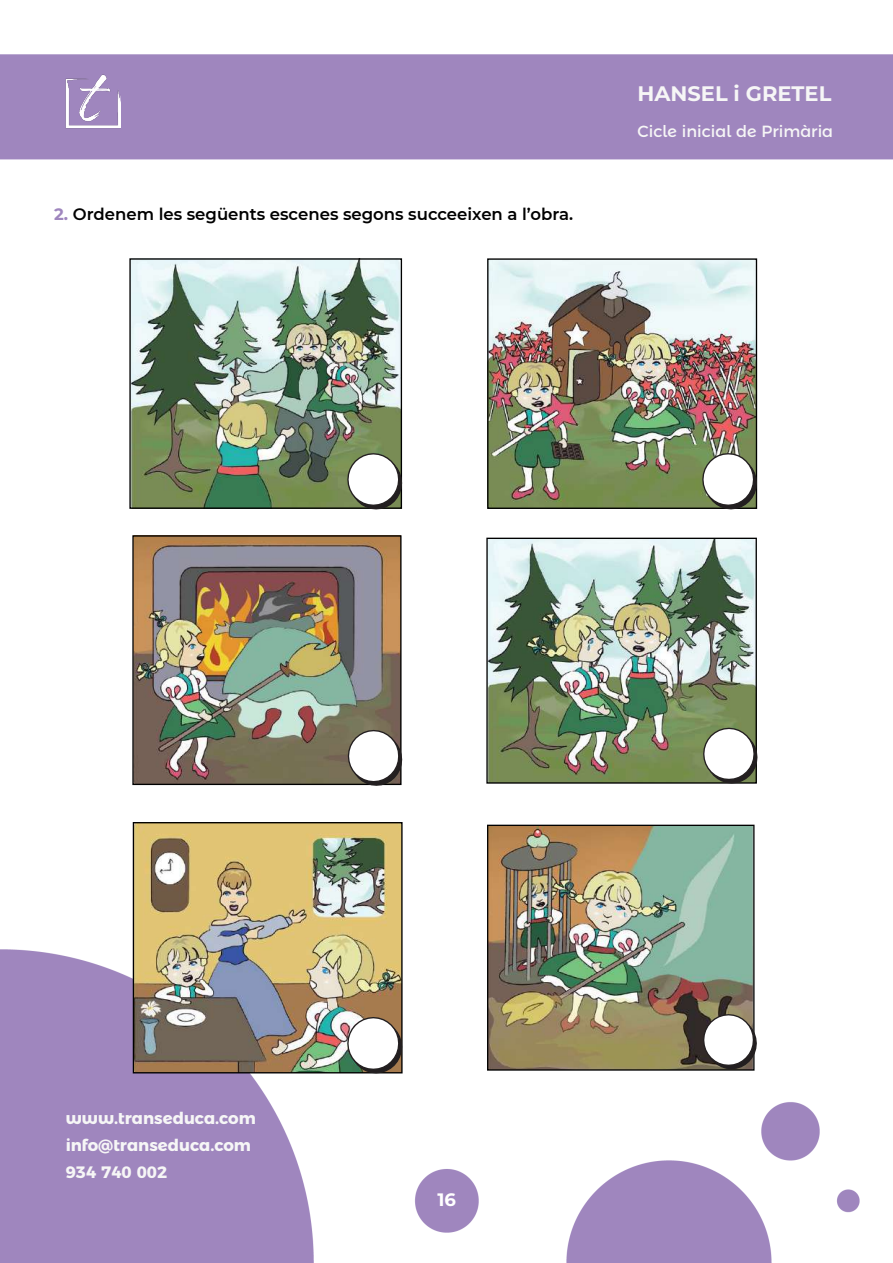
<style>
.page{position:relative;width:893px;height:1263px;background:#fff}
.page>*{position:absolute;margin:0;border:0;box-sizing:border-box;transform-origin:0 0}
.t1{font:700 21px "Montserrat";color:#f6f6f6}
.t2{font:700 18px "Montserrat";color:#fff}
.t3{font:600 16.5px "Montserrat";color:#000}
.t4{font:700 16.5px/27px "Montserrat Alternates";color:#f6f6f6}
.t5{font:16.2px "Montserrat Alternates";color:#f6f6f6}
.s1{font-weight:700;color:#9f86be}
</style>
<div class="page">
<img style="left:0;top:54px;width:893px;height:1209px">
<img style="left:66px;top:74px;width:55px;height:66px">
<img style="left:131px;top:260px;width:269px;height:247px">
<div style="left:129px;top:258px;width:273px;height:251px;border:1px solid #000"></div>
<svg style="left:346px;top:452px;width:57px;height:58px"></svg>
<img style="left:489px;top:260px;width:266px;height:247px">
<div style="left:487px;top:258px;width:270px;height:251px;border:1px solid #000"></div>
<svg style="left:701px;top:452px;width:57px;height:58px"></svg>
<img style="left:134px;top:537px;width:266px;height:246px">
<div style="left:132px;top:535px;width:270px;height:250px;border:1px solid #000"></div>
<svg style="left:347px;top:729px;width:56px;height:57px"></svg>
<img style="left:488px;top:540px;width:267px;height:242px">
<div style="left:486px;top:538px;width:271px;height:246px;border:1px solid #000"></div>
<svg style="left:702px;top:727px;width:56px;height:57px"></svg>
<img style="left:135px;top:824px;width:266px;height:247px">
<div style="left:133px;top:822px;width:270px;height:251px;border:1px solid #000"></div>
<svg style="left:346px;top:1016px;width:57px;height:58px"></svg>
<img style="left:489px;top:827px;width:263px;height:242px">
<div style="left:487px;top:825px;width:267px;height:246px;border:1px solid #000"></div>
<svg style="left:702px;top:1013px;width:55px;height:57px"></svg>
<p class="t3" style="left:54px;top:202px;width:521px"><span class="s1">2.</span> Ordenem les següents escenes segons succeeixen a l’obra.</p>
<p class="t1" style="left:637px;top:79px;width:195px">HANSEL i GRETEL</p>
<p class="t5" style="left:637px;top:119px;width:197px">Cicle inicial de Primària</p>
<p class="t4" style="left:66px;top:1103px;width:192px">www.transeduca.com info@transeduca.com<br>934 740 002</p>
<p class="t2" style="left:437px;top:1186px;width:20px">16</p>
</div>
